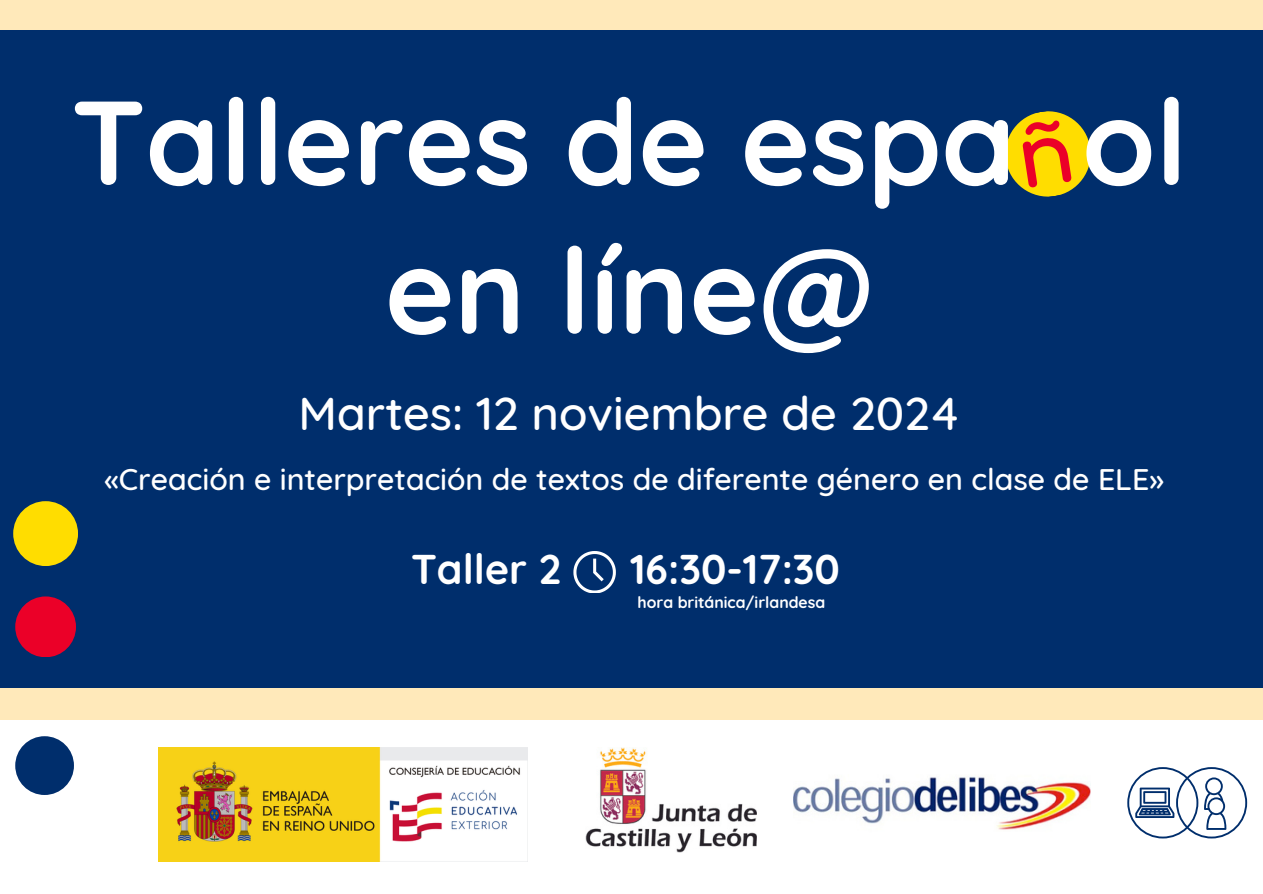
<style>
.page{position:relative;width:1263px;height:894px;background:#fff}
.page>*{position:absolute;margin:0;border:0;box-sizing:border-box;transform-origin:0 0}
.t1{font:700 118.95px "Quicksand";color:#fff}
.t2{font:500 46.95px "Quicksand";color:#fff}
.t3{font:700 41.4px "Quicksand";color:#fff}
.t4{font:500 30.45px "Quicksand";color:#fff}
.t5{font:700 15.9px "Quicksand";color:#fff}
</style>
<div class="page">
<div style="left:0;top:0;width:1263px;height:893px;background:#002e6c"></div>
<div style="left:0;top:687px;width:1263px;height:206px;background:#fff"></div>
<img style="left:158px;top:747px;width:369px;height:114px">
<img style="left:586px;top:747px;width:171px;height:105px">
<div style="left:0;top:687px;width:1263px;height:32px;background:#ffe9ba"></div>
<div style="left:13px;top:501px;width:65px;height:65px;background:#fd0;border-radius:50%"></div>
<div style="left:15px;top:596px;width:61px;height:61px;background:#eb0028;border-radius:50%"></div>
<div style="left:15px;top:736px;width:59px;height:58px;background:#002e6c;border-radius:50%"></div>
<svg style="left:1127px;top:767px;width:120px;height:70px"></svg>
<div style="left:0;top:0;width:1263px;height:29px;background:#ffe9ba"></div>
<svg style="left:573px;top:551px;width:42px;height:41px"></svg>
<img style="left:793px;top:776px;width:297px;height:54px">
<svg style="left:1005px;top:111px;width:86px;height:86px"></svg>
<p class="t1" style="left:71px;top:66px;width:946px">Talleres de espa</p>
<p class="t1" style="left:1082px;top:66px;width:107px">ol</p>
<p class="t1" style="left:385px;top:215px;width:490px">en líne@</p>
<h3 class="t2" style="left:299px;top:383px;width:663px">Martes: 12 noviembre de 2024</h3>
<h4 class="t4" style="left:105px;top:459px;width:1061px">«Creación e interpretación de textos de diferente género en clase de ELE»</h4>
<p class="t3" style="left:411px;top:542px;width:151px">Taller 2</p>
<p class="t3" style="left:630px;top:542px;width:211px">16:30-17:30</p>
<p class="t5" style="left:638px;top:591px;width:189px">hora británica/irlandesa</p>
</div>
